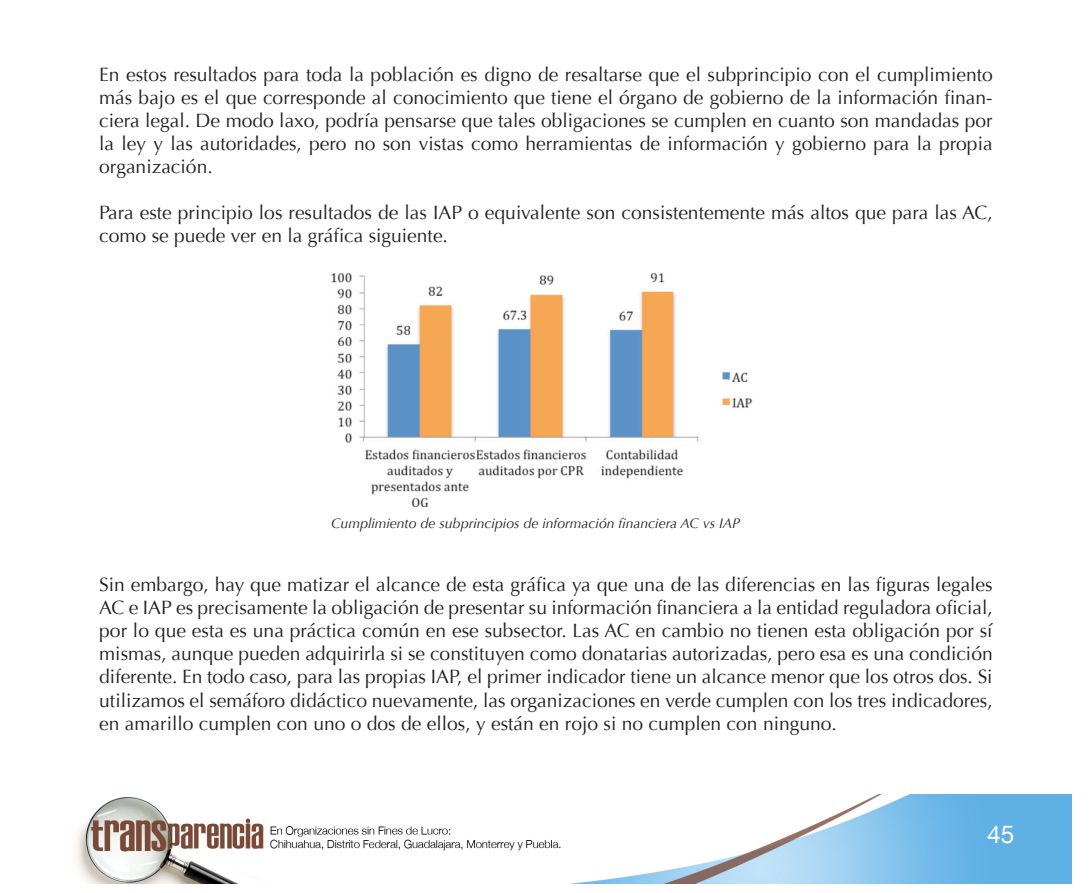
<style>
.page{position:relative;width:1092px;height:893px;background:#fff}
.page>*{position:absolute;margin:0;border:0;box-sizing:border-box;transform-origin:0 0}
.t1{font:24.5px "Helvetica Neue";color:#fff}
.t2{font:19.25px/23.1px "Optima";color:#231f20;text-align:justify}
.t3{font:italic 14px "Optima";color:#231f20}
</style>
<div class="page">
<img style="left:76px;top:794px;width:995px;height:89px">
<img style="left:331px;top:272px;width:422px;height:235px">
<p class="t2" style="left:99px;top:63px;width:894px">En estos resultados para toda la población es digno de resaltarse que el subprincipio con el cumplimiento más bajo es el que corresponde al conocimiento que tiene el órgano de gobierno de la información finan&shy;ciera legal. De modo laxo, podría pensarse que tales obligaciones se cumplen en cuanto son mandadas por la ley y las autoridades, pero no son vistas como herramientas de información y gobierno para la propia organización.</p>
<p class="t2" style="left:99px;top:201px;width:894px">Para este principio los resultados de las IAP o equivalente son consistentemente más altos que para las AC, como se puede ver en la gráfica siguiente.</p>
<p class="t3" style="left:331px;top:515px;width:410px">Cumplimiento de subprincipios de información financiera AC vs IAP</p>
<p class="t2" style="left:99px;top:573px;width:894px">Sin embargo, hay que matizar el alcance de esta gráfica ya que una de las diferencias en las figuras legales AC e IAP es precisamente la obligación de presentar su información financiera a la entidad reguladora oficial, por lo que esta es una práctica común en ese subsector. Las AC en cambio no tienen esta obligación por sí mismas, aunque pueden adquirirla si se constituyen como donatarias autorizadas, pero esa es una condición diferente. En todo caso, para las propias IAP, el primer indicador tiene un alcance menor que los otros dos. Si utilizamos el semáforo didáctico nuevamente, las organizaciones en verde cumplen con los tres indicadores, en amarillo cumplen con uno o dos de ellos, y están en rojo si no cumplen con ninguno.</p>
<p class="t1" style="left:987px;top:819px;width:29px">45</p>
</div>
